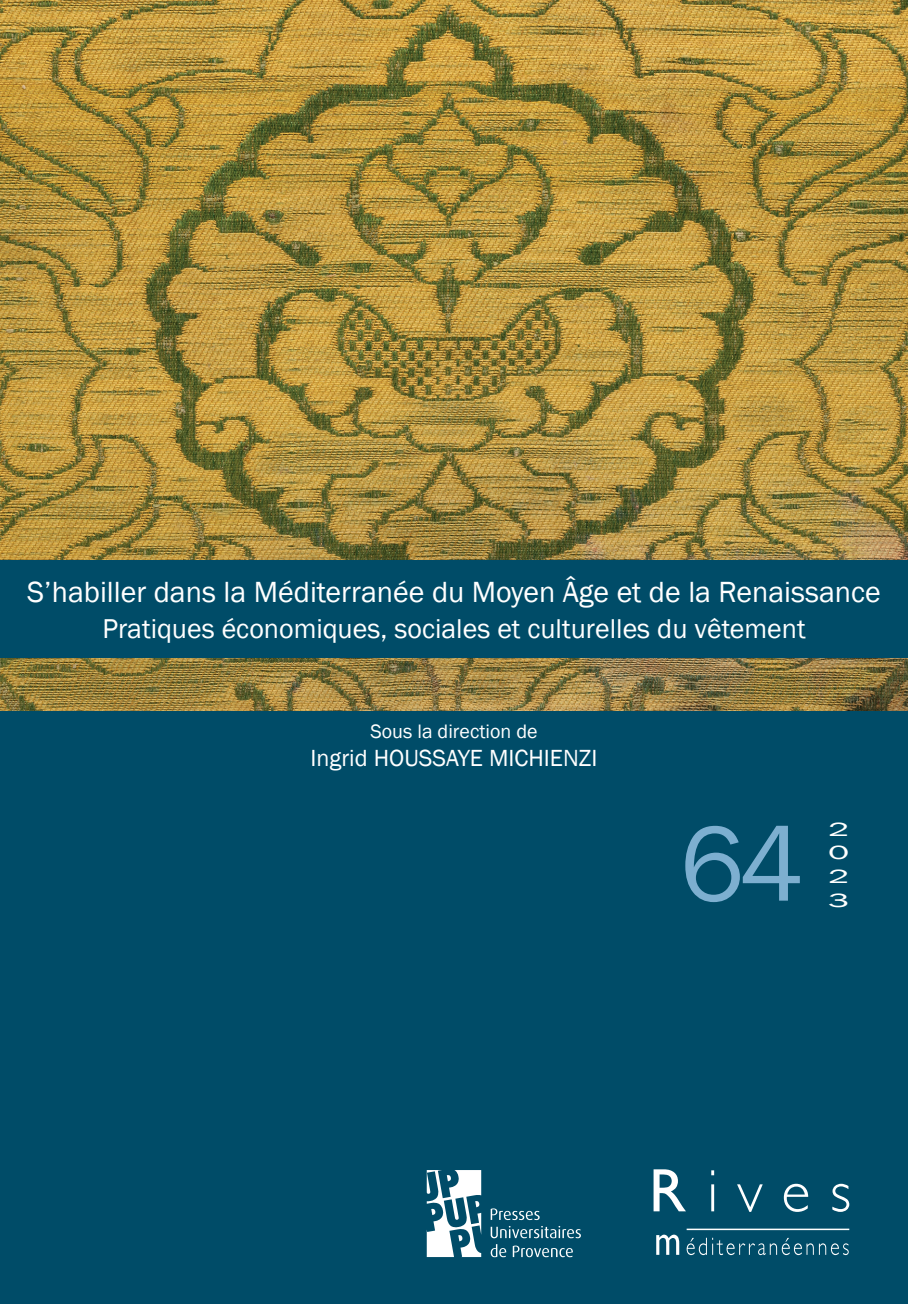
<style>
.page{position:relative;width:908px;height:1304px;background:#fff}
.page>*{position:absolute;margin:0;border:0;box-sizing:border-box;transform-origin:0 0}
.t1{font:110px "Franklin Gothic";color:#7dafd0}
.t2{font:30px "Franklin Gothic";color:#fff}
.t3{font:28px "Franklin Gothic";color:#fff}
.t4{font:24px "Franklin Gothic";color:#fff}
.t5{font:20px "Franklin Gothic";color:#fff}
.t6{font:19.6px/23.6px "Franklin Gothic";color:#fff;text-align:justify;scale:1.83 1}
</style>
<div class="page">
<div style="left:0;top:0;width:907px;height:1304px;background:#004c68"></div>
<img style="left:0;top:0;width:907px;height:710px">
<svg style="left:490px;top:1208px;width:49px;height:12px"></svg>
<svg style="left:490px;top:1226px;width:90px;height:12px"></svg>
<svg style="left:490px;top:1244px;width:16px;height:13px"></svg>
<svg style="left:512px;top:1246px;width:60px;height:11px"></svg>
<svg style="left:426px;top:1170px;width:55px;height:87px"></svg>
<svg style="left:656px;top:1235px;width:23px;height:20px"></svg>
<svg style="left:686px;top:1238px;width:162px;height:17px"></svg>
<svg style="left:653px;top:1169px;width:32px;height:42px"></svg>
<hr style="left:711px;top:1184px;width:2px;height:27px;background:#fff">
<svg style="left:737px;top:1184px;width:25px;height:28px"></svg>
<svg style="left:783px;top:1184px;width:24px;height:28px"></svg>
<svg style="left:832px;top:1184px;width:16px;height:28px"></svg>
<hr style="left:686px;top:1229px;width:162px;height:1px;background:#fff">
<div style="left:0;top:560px;width:907px;height:97px;background:#004c68"></div>
<p class="t2" style="left:27px;top:573px;width:854px">S’habiller dans la Méditerranée du Moyen Âge et de la Renaissance</p>
<p class="t3" style="left:102px;top:611px;width:704px">Pratiques économiques, sociales et culturelles du vêtement</p>
<p class="t5" style="left:370px;top:719px;width:168px">Sous la direction de</p>
<p class="t4" style="left:310px;top:743px;width:288px">Ingrid HOUSSAYE MICHIENZI</p>
<h1 class="t1" style="left:679px;top:796px;width:126px">64</h1>
<p class="t6" style="left:827px;top:818px;width:13px">2<br>0<br>2</p>
<p class="t6" style="left:827px;top:889px;width:13px">3</p>
</div>
